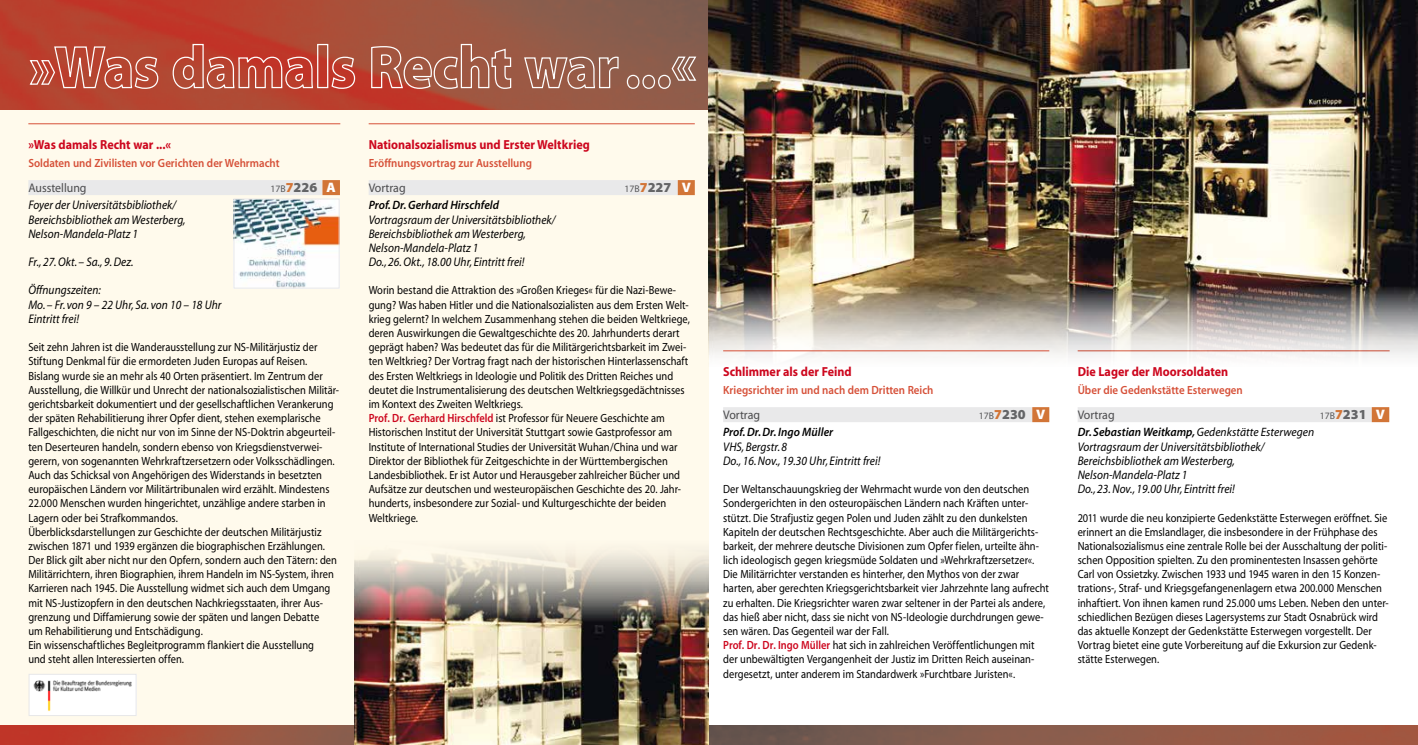
<style>
.page{position:relative;width:1418px;height:745px;background:#fff}
.page>*{position:absolute;margin:0;border:0;box-sizing:border-box;transform-origin:0 0}
._01_Titel_mit_Strich{font:13.12px "Myriad MM 700 600";color:#cd071e;scale:.92 1}
._05_Formalia{font:12.5px/14.1px "Myriad MM It 400 600";letter-spacing:.005em;color:#000;scale:.91 1}
._03_Nummer_kurz{font:12.5px "Myriad MM 400 600";color:#4b4b4d;scale:.95 1}
._03_Nummer{font:12.5px "Myriad MM 400 600";color:#4b4b4d;scale:.95 1}
._04_Leitung{font:12.12px "Myriad MM It 565 600";letter-spacing:.005em;color:#000;scale:.95 1}
._04_Leitung-2{font:12.12px "Myriad MM It 400 600";letter-spacing:.005em;color:#000;scale:.95 1}
._06_fliess{font:11.88px/14.1px "Myriad MM 400 600";color:#000;scale:.88 1}
._02_Unterueber{font:11.88px "Myriad MM 565 600";color:#d65038;scale:.92 1}
._03_Nummer_kurz-2{font:9.75px "Myriad MM 400 600";color:#58585a}
._03_Nummer-2{font:9.75px "Myriad MM 400 600";color:#58585a}
.s1{font-family:"Myriad MM 830 600";font-size:13.75px;color:#d27537}
.s2{font-family:"Myriad MM 830 600";font-size:13.75px;color:#646567}
.s3{font-family:"Myriad MM 830 600";font-size:13.75px;color:#fff}
.s4{font-family:"Myriad MM 565 600";color:#cd071e}
.s5{font-family:"Myriad MM It 565 600"}
</style>
<div class="page">
<div style="left:0;top:67px;width:709px;height:668px;background:#fffaec"></div>
<img style="left:0;top:725px;width:1417px;height:19px">
<img style="left:0;top:0;width:709px;height:110px">
<hr style="left:28px;top:123px;width:312px;height:1px;background:#d65038">
<div style="left:28px;top:180px;width:294px;height:15px;background:#e9e9ea"></div>
<div style="left:322px;top:180px;width:18px;height:15px;background:#d27537"></div>
<div style="left:1077px;top:407px;width:294px;height:15px;background:#e9e9ea"></div>
<div style="left:1371px;top:407px;width:18px;height:15px;background:#d27537"></div>
<img style="left:709px;top:0;width:708px;height:357px">
<img style="left:354px;top:551px;width:355px;height:193px">
<svg style="left:29px;top:46px;width:130px;height:43px"></svg>
<svg style="left:172px;top:43px;width:142px;height:46px"></svg>
<div style="left:317px;top:44px;width:11px;height:44px;border:1px solid #fff"></div>
<svg style="left:330px;top:56px;width:26px;height:33px"></svg>
<svg style="left:370px;top:43px;width:142px;height:46px"></svg>
<svg style="left:523px;top:56px;width:96px;height:33px"></svg>
<div style="left:627px;top:75px;width:12px;height:14px;border:1px solid #fff;border-radius:50%"></div>
<div style="left:642px;top:75px;width:13px;height:14px;border:1px solid #fff;border-radius:50%"></div>
<div style="left:658px;top:75px;width:12px;height:14px;border:1px solid #fff;border-radius:50%"></div>
<svg style="left:671px;top:55px;width:26px;height:26px"></svg>
<hr style="left:369px;top:123px;width:325px;height:1px;background:#d65038">
<div style="left:369px;top:180px;width:308px;height:15px;background:#e9e9ea"></div>
<div style="left:677px;top:180px;width:17px;height:15px;background:#d27537"></div>
<img style="left:31px;top:675px;width:103px;height:38px">
<div style="left:29px;top:673px;width:107px;height:42px;border:1px solid #e7e7e8"></div>
<img style="left:236px;top:201px;width:101px;height:85px">
<div style="left:234px;top:199px;width:105px;height:89px;border:1px solid #e7e7e8"></div>
<hr style="left:723px;top:350px;width:326px;height:1px;background:#d65038">
<div style="left:723px;top:407px;width:309px;height:15px;background:#e9e9ea"></div>
<div style="left:1032px;top:407px;width:17px;height:15px;background:#d27537"></div>
<p class="_01_Titel_mit_Strich" style="left:28px;top:138px;width:157px">»Was damals Recht war ...«</p>
<p class="_02_Unterueber" style="left:28px;top:157px;width:275px">Soldaten und Zivilisten vor Gerichten der Wehrmacht</p>
<p class="_03_Nummer_kurz" style="left:28px;top:182px;width:63px">Ausstellung</p>
<p class="_03_Nummer_kurz-2" style="left:270px;top:184px;width:67px">17B<span class="s1">7</span><span class="s2">226</span> <span class="s3">A</span></p>
<p class="_05_Formalia" style="left:28px;top:198px;width:174px">Foyer der Universitätsbibliothek/<br>Bereichsbibliothek am Westerberg,</p>
<p class="_05_Formalia" style="left:28px;top:227px;width:122px">Nelson-Mandela-Platz 1</p>
<p class="_05_Formalia" style="left:28px;top:255px;width:117px">Fr., 27. Okt. – Sa., 9. Dez.</p>
<p class="_05_Formalia" style="left:28px;top:283px;width:81px">Öffnungszeiten:</p>
<p class="_05_Formalia" style="left:28px;top:298px;width:214px">Mo. – Fr. von 9 – 22 Uhr, Sa. von 10 – 18 Uhr<br>Eintritt frei!</p>
<p class="_06_fliess" style="left:28px;top:340px;width:355px">Seit zehn Jahren ist die Wanderausstellung zur NS-Militärjustiz der Stiftung Denkmal für die ermordeten Juden Europas auf Reisen.<br>Bislang wurde sie an mehr als 40 Orten präsentiert. Im Zentrum der Ausstellung, die Willkür und Unrecht der nationalsozialistischen Militär&shy;gerichtsbarkeit dokumentiert und der gesellschaftlichen Verankerung der späten Rehabilitierung ihrer Opfer dient, stehen exemplarische Fallgeschichten, die nicht nur von im Sinne der NS-Doktrin abgeurteil&shy;ten Deserteuren handeln, sondern ebenso von Kriegsdienstverwei&shy;gerern, von sogenannten Wehrkraftzersetzern oder Volksschädlingen.<br>Auch das Schicksal von Angehörigen des Widerstands in besetzten europäischen Ländern vor Militärtribunalen wird erzählt. Mindestens 22.000 Menschen wurden hingerichtet, unzählige andere starben in Lagern oder bei Strafkommandos.</p>
<p class="_06_fliess" style="left:28px;top:525px;width:352px">Überblicksdarstellungen zur Geschichte der deutschen Militärjustiz zwischen 1871 und 1939 ergänzen die biographischen Erzählungen.<br>Der Blick gilt aber nicht nur den Opfern, sondern auch den Tätern: den Militärrichtern, ihren Biographien, ihrem Handeln im NS-System, ihren Karrieren nach 1945. Die Ausstellung widmet sich auch dem Umgang mit NS-Justizopfern in den deutschen Nachkriegsstaaten, ihrer Aus&shy;grenzung und Diffamierung sowie der späten und langen Debatte<br>um Rehabilitierung und Entschädigung.</p>
<p class="_06_fliess" style="left:28px;top:638px;width:326px">Ein wissenschaftliches Begleitprogramm flankiert die Ausstellung und steht allen Interessierten offen.</p>
<p class="_01_Titel_mit_Strich" style="left:369px;top:138px;width:242px">Nationalsozialismus und Erster Weltkrieg</p>
<p class="_02_Unterueber" style="left:369px;top:157px;width:179px">Eröffnungsvortrag zur Ausstellung</p>
<p class="_03_Nummer" style="left:369px;top:182px;width:40px">Vortrag</p>
<p class="_03_Nummer-2" style="left:624px;top:184px;width:68px">17B<span class="s1">7</span><span class="s2">227</span> <span class="s3">V</span></p>
<p class="_04_Leitung" style="left:369px;top:199px;width:139px">Prof. Dr. Gerhard Hirschfeld</p>
<p class="_05_Formalia" style="left:369px;top:213px;width:207px">Vortragsraum der Universitätsbibliothek/<br>Bereichsbibliothek am Westerberg,</p>
<p class="_05_Formalia" style="left:369px;top:241px;width:122px">Nelson-Mandela-Platz 1</p>
<p class="_05_Formalia" style="left:369px;top:255px;width:173px">Do., 26. Okt., 18.00 Uhr, Eintritt frei!</p>
<p class="_06_fliess" style="left:369px;top:284px;width:366px">Worin bestand die Attraktion des »Großen Krieges« für die Nazi-Bewe&shy;gung? Was haben Hitler und die Nationalsozialisten aus dem Ersten Welt&shy;krieg gelernt? In welchem Zusammenhang stehen die beiden Weltkriege, deren Auswirkungen die Gewaltgeschichte des 20. Jahrhunderts derart geprägt haben? Was bedeutet das für die Militärgerichtsbarkeit im Zwei&shy;ten Weltkrieg? Der Vortrag fragt nach der historischen Hinterlassenschaft des Ersten Weltkriegs in Ideologie und Politik des Dritten Reiches und deutet die Instrumentalisierung des deutschen Weltkriegsgedächtnisses im Kontext des Zweiten Weltkriegs.</p>
<p class="_06_fliess" style="left:369px;top:411px;width:356px"><span class="s4">Prof. Dr. Gerhard Hirschfeld</span> ist Professor für Neuere Geschichte am Historischen Institut der Universität Stuttgart sowie Gastprofessor am Institute of International Studies der Universität Wuhan/China und war Direktor der Bibliothek für Zeitgeschichte in der Württembergischen Landesbibliothek. Er ist Autor und Herausgeber zahlreicher Bücher und Aufsätze zur deutschen und westeuropäischen Geschichte des 20. Jahr&shy;hunderts, insbesondere zur Sozial- und Kulturgeschichte der beiden Weltkriege.</p>
<p class="_01_Titel_mit_Strich" style="left:723px;top:365px;width:141px">Schlimmer als der Feind</p>
<p class="_02_Unterueber" style="left:723px;top:384px;width:230px">Kriegsrichter im und nach dem Dritten Reich</p>
<p class="_03_Nummer" style="left:723px;top:408px;width:40px">Vortrag</p>
<p class="_03_Nummer-2" style="left:979px;top:411px;width:68px">17B<span class="s1">7</span><span class="s2">230</span> <span class="s3">V</span></p>
<p class="_04_Leitung" style="left:723px;top:426px;width:117px">Prof. Dr. Dr. Ingo Müller</p>
<p class="_05_Formalia" style="left:723px;top:439px;width:72px">VHS, Bergstr. 8</p>
<p class="_05_Formalia" style="left:723px;top:454px;width:174px">Do., 16. Nov., 19.30 Uhr, Eintritt frei!</p>
<p class="_06_fliess" style="left:723px;top:482px;width:372px">Der Weltanschauungskrieg der Wehrmacht wurde von den deutschen Sondergerichten in den osteuropäischen Ländern nach Kräften unter&shy;stützt. Die Strafjustiz gegen Polen und Juden zählt zu den dunkelsten Kapiteln der deutschen Rechtsgeschichte. Aber auch die Militärgerichts&shy;barkeit, der mehrere deutsche Divisionen zum Opfer fielen, urteilte ähn&shy;lich ideologisch gegen kriegsmüde Soldaten und »Wehrkraftzersetzer«.<br>Die Militärrichter verstanden es hinterher, den Mythos von der zwar harten, aber gerechten Kriegsgerichtsbarkeit vier Jahrzehnte lang aufrecht zu erhalten. Die Kriegsrichter waren zwar seltener in der Partei als andere, das hieß aber nicht, dass sie nicht von NS-Ideologie durchdrungen gewe&shy;sen wären. Das Gegenteil war der Fall.</p>
<p class="_06_fliess" style="left:723px;top:638px;width:355px;text-align:justify"><span class="s4">Prof. Dr. Dr. Ingo Müller</span> hat sich in zahlreichen Veröffentlichungen mit der unbewältigten Vergangenheit der Justiz im Dritten Reich auseinan&shy;dergesetzt, unter anderem im Standardwerk »Furchtbare Juristen«.</p>
<p class="_01_Titel_mit_Strich" style="left:1077px;top:365px;width:165px">Die Lager der Moorsoldaten</p>
<p class="_02_Unterueber" style="left:1077px;top:384px;width:181px">Über die Gedenkstätte Esterwegen</p>
<p class="_03_Nummer_kurz" style="left:1077px;top:408px;width:40px">Vortrag</p>
<p class="_03_Nummer_kurz-2" style="left:1319px;top:411px;width:67px">17B<span class="s1">7</span><span class="s2">231</span> <span class="s3">V</span></p>
<p class="_04_Leitung-2" style="left:1077px;top:426px;width:251px"><span class="s5">Dr. Sebastian Weitkamp,</span> Gedenkstätte Esterwegen</p>
<p class="_05_Formalia" style="left:1077px;top:439px;width:207px">Vortragsraum der Universitätsbibliothek/<br>Bereichsbibliothek am Westerberg,</p>
<p class="_05_Formalia" style="left:1077px;top:468px;width:122px">Nelson-Mandela-Platz 1</p>
<p class="_05_Formalia" style="left:1077px;top:482px;width:174px">Do., 23. Nov., 19.00 Uhr, Eintritt frei!</p>
<p class="_06_fliess" style="left:1077px;top:510px;width:355px">2011 wurde die neu konzipierte Gedenkstätte Esterwegen eröffnet. Sie erinnert an die Emslandlager, die insbesondere in der Frühphase des Nationalsozialismus eine zentrale Rolle bei der Ausschaltung der politi&shy;schen Opposition spielten. Zu den prominentesten Insassen gehörte Carl von Ossietzky. Zwischen 1933 und 1945 waren in den 15 Konzen&shy;trations-, Straf- und Kriegsgefangenenlagern etwa 200.000 Menschen inhaftiert. Von ihnen kamen rund 25.000 ums Leben. Neben den unter&shy;schiedlichen Bezügen dieses Lagersystems zur Stadt Osnabrück wird das aktuelle Konzept der Gedenkstätte Esterwegen vorgestellt. Der Vortrag bietet eine gute Vorbereitung auf die Exkursion zur Gedenk&shy;stätte Esterwegen.</p>
</div>
